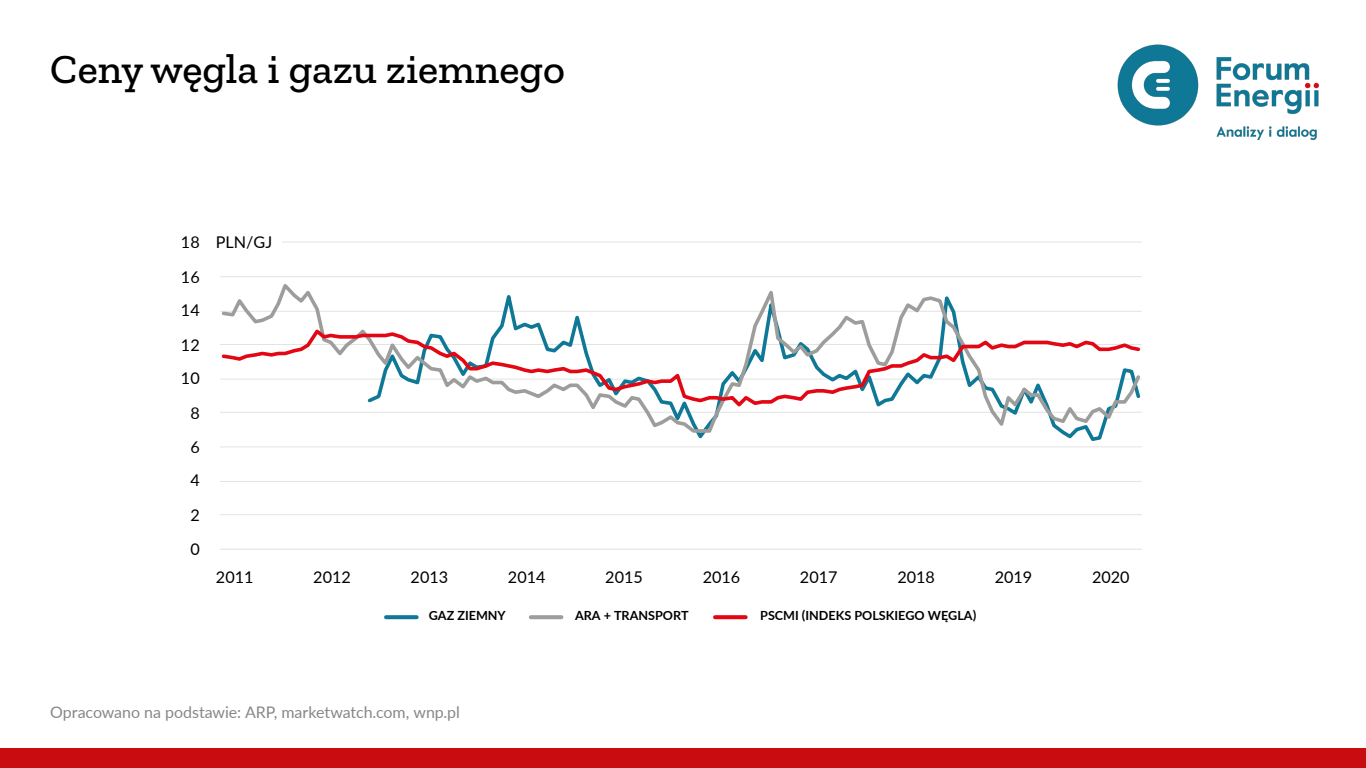
<style>
.page{position:relative;width:1366px;height:768px;background:#fff}
.page>*{position:absolute;margin:0;border:0;box-sizing:border-box;transform-origin:0 0}
.t1{font:500 42px "Zilla Slab";color:#000}
.t2{font:16.2px "Lato";color:#000}
.List_Paragraph{font:16px "Lato";letter-spacing:-.005em;color:#878787}
.t3{font:700 12.6px "Lato";color:#000}
</style>
<div class="page">
<div style="left:0;top:748px;width:1366px;height:20px;background:#c90c0f"></div>
<img style="left:1117px;top:44px;width:202px;height:96px">
<hr style="left:220px;top:514px;width:922px;height:1px;background:#e3e3e3">
<hr style="left:220px;top:481px;width:922px;height:1px;background:#e3e3e3">
<hr style="left:220px;top:447px;width:922px;height:1px;background:#e3e3e3">
<hr style="left:220px;top:276px;width:922px;height:1px;background:#e3e3e3">
<hr style="left:282px;top:242px;width:860px;height:1px;background:#e3e3e3">
<hr style="left:220px;top:549px;width:922px;height:1px;background:#e3e3e3">
<svg style="left:220px;top:284px;width:922px;height:151px"></svg>
<svg style="left:220px;top:326px;width:922px;height:84px"></svg>
<svg style="left:386px;top:615px;width:31px;height:4px"></svg>
<svg style="left:531px;top:615px;width:30px;height:4px"></svg>
<svg style="left:715px;top:615px;width:31px;height:4px"></svg>
<p class="t1" style="left:50px;top:46px;width:516px">Ceny węgla i gazu ziemnego</p>
<p class="t2" style="left:181px;top:231px;width:93px">18 PLN/GJ</p>
<p class="t2" style="left:181px;top:265px;width:20px">16</p>
<p class="t2" style="left:181px;top:299px;width:20px">14</p>
<p class="t2" style="left:181px;top:333px;width:20px">12</p>
<p class="t2" style="left:181px;top:366px;width:20px">10</p>
<p class="t2" style="left:190px;top:401px;width:11px">8</p>
<p class="t2" style="left:190px;top:436px;width:11px">6</p>
<p class="t2" style="left:190px;top:469px;width:11px">4</p>
<p class="t2" style="left:190px;top:503px;width:11px">2</p>
<p class="t2" style="left:190px;top:538px;width:11px">0</p>
<p class="t2" style="left:216px;top:565px;width:39px">2011</p>
<p class="t2" style="left:313px;top:565px;width:39px">2012</p>
<p class="t2" style="left:411px;top:565px;width:39px">2013</p>
<p class="t2" style="left:508px;top:565px;width:39px">2014</p>
<p class="t2" style="left:605px;top:565px;width:39px">2015</p>
<p class="t2" style="left:703px;top:565px;width:39px">2016</p>
<p class="t2" style="left:800px;top:565px;width:39px">2017</p>
<p class="t2" style="left:897px;top:565px;width:39px">2018</p>
<p class="t2" style="left:995px;top:565px;width:39px">2019</p>
<p class="t2" style="left:1092px;top:565px;width:39px">2020</p>
<p class="t3" style="left:429px;top:606px;width:78px">GAZ ZIEMNY</p>
<p class="t3" style="left:575px;top:606px;width:115px">ARA + TRANSPORT</p>
<p class="t3" style="left:760px;top:606px;width:218px">PSCMI (INDEKS POLSKIEGO WĘGLA)</p>
<p class="List_Paragraph" style="left:50px;top:701px;width:412px">Opracowano na podstawie: ARP, marketwatch.com, wnp.pl</p>
</div>
